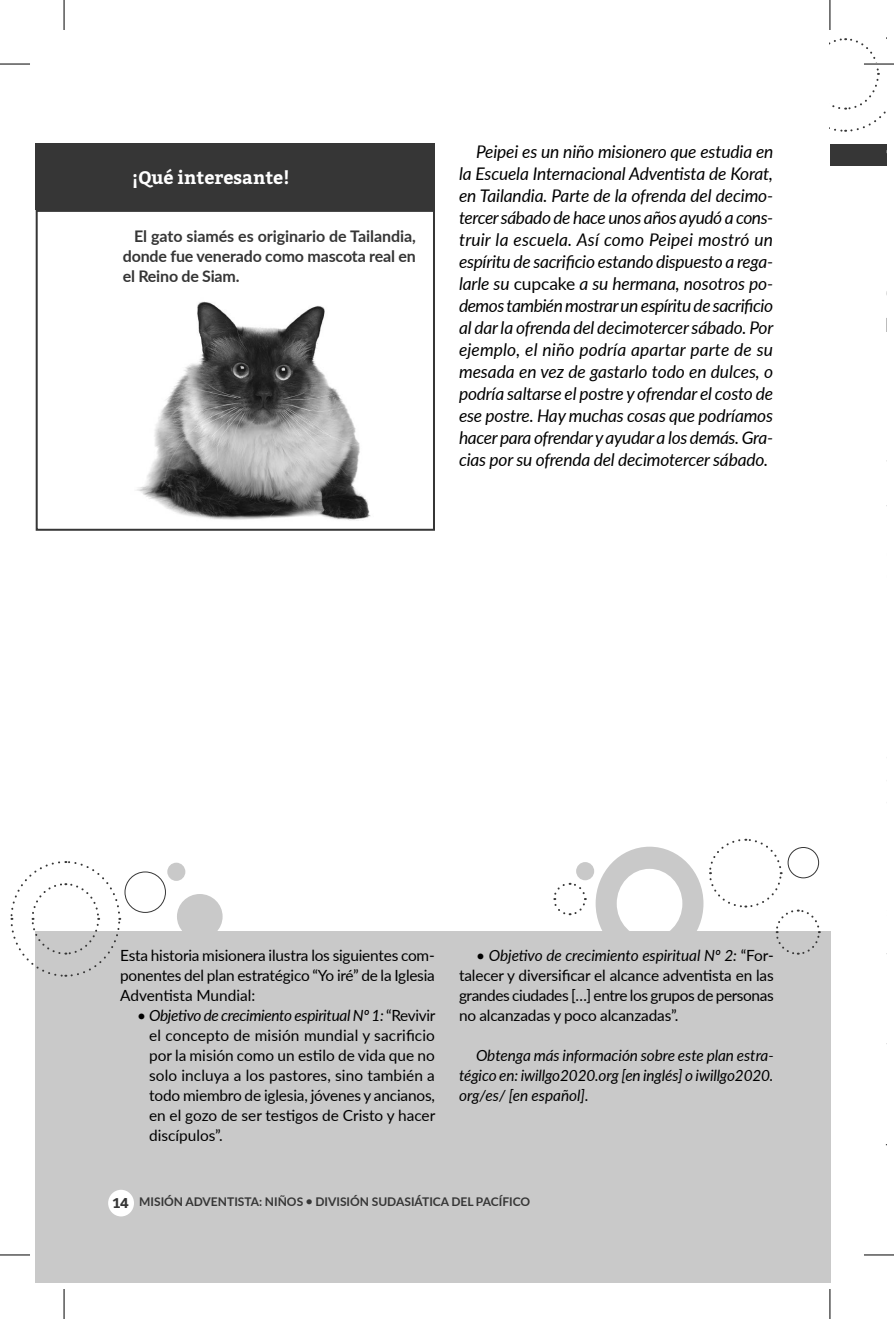
<style>
.page{position:relative;width:894px;height:1319px;background:#fff}
.page>*{position:absolute;margin:0;border:0;box-sizing:border-box;transform-origin:0 0}
.t1{font:700 18px "Bitter";color:#fff}
.t2{font:italic 17.4px/22px "Lato";letter-spacing:-.01em;color:#000;text-align:justify}
.t3{font:700 16px/20px "Lato";letter-spacing:-.01em;color:#363636;text-align:justify}
.t4{font:15.4px/20px "Lato";letter-spacing:-.01em;color:#000;text-align:justify}
.t5{font:italic 15.4px/20px "Lato";letter-spacing:-.01em;color:#000;text-align:justify}
.t6{font:700 12px "Lato";color:#363636}
.s1{font-style:normal}
.s2{font-style:italic}
.s3{font-family:"Bitter";font-size:14px}
</style>
<div class="page">
<svg style="left:829px;top:38px;width:57px;height:94px"></svg>
<div style="left:829px;top:144px;width:57px;height:22px;background:#363636"></div>
<div style="left:35px;top:931px;width:795px;height:352px;background:#c9c9c9"></div>
<svg style="left:553px;top:882px;width:34px;height:34px"></svg>
<div style="left:177px;top:894px;width:45px;height:45px;background:#c9c9c9;border-radius:50%"></div>
<div style="left:167px;top:862px;width:18px;height:19px;background:#c9c9c9;border-radius:50%"></div>
<div style="left:576px;top:862px;width:18px;height:18px;background:#c9c9c9;border-radius:50%"></div>
<svg style="left:10px;top:861px;width:111px;height:116px"></svg>
<div style="left:124px;top:871px;width:42px;height:42px;border:1px solid #363636;border-radius:50%"></div>
<div style="left:36px;top:143px;width:399px;height:67px;background:#363636"></div>
<div style="left:36px;top:210px;width:399px;height:321px;border:2px solid #363636"></div>
<svg style="left:595px;top:838px;width:225px;height:117px"></svg>
<img style="left:136px;top:301px;width:235px;height:220px">
<div style="left:108px;top:1189px;width:26px;height:27px;background:#fff;border-radius:50%"></div>
<hr style="left:863px;top:63px;width:30px;height:2px;background:#fff">
<hr style="left:0;top:64px;width:30px;height:1px;background:#000">
<hr style="left:863px;top:64px;width:30px;height:1px;background:#000">
<hr style="left:0;top:1254px;width:30px;height:1px;background:#000">
<hr style="left:863px;top:1254px;width:30px;height:1px;background:#000">
<hr style="left:64px;top:0;width:1px;height:30px;background:#000">
<hr style="left:64px;top:1289px;width:1px;height:30px;background:#000">
<hr style="left:829px;top:0;width:1px;height:30px;background:#000">
<hr style="left:829px;top:1289px;width:1px;height:30px;background:#000">
<p class="t1" style="left:132px;top:166px;width:159px">¡Qué interesante!</p>
<p class="t3" style="left:123px;top:226px;width:294px;text-indent:11px">El gato siamés es originario de Tailandia, donde fue venerado como mascota real en el Reino de Siam.</p>
<p class="t2" style="left:459px;top:140px;width:316px;text-indent:17px">Peipei es un niño misionero que estudia en la Escuela Internacional Adventista de Korat, en Tailandia. Parte de la ofrenda del decimo&shy;tercer sábado de hace unos años ayudó a cons&shy;truir la escuela. Así como Peipei mostró un espíritu de sacrificio estando dispuesto a rega&shy;larle su <span class="s1">cupcake</span> a su hermana, nosotros po&shy;demos también mostrar un espíritu de sacrificio al dar la ofrenda del decimotercer sábado. Por ejemplo, el niño podría apartar parte de su mesada en vez de gastarlo todo en dulces, o podría saltarse el postre y ofrendar el costo de ese postre. Hay muchas cosas que podríamos hacer para ofrendar y ayudar a los demás. Gra&shy;cias por su ofrenda del decimotercer sábado.</p>
<p class="t4" style="left:120px;top:944px;width:316px">Esta historia misionera ilustra los siguientes com&shy;ponentes del plan estratégico “Yo iré” de la Iglesia Adventista Mundial:</p>
<p class="t4" style="left:149px;top:1004px;width:288px;text-indent:-12px"><span class="s2">• Objetivo de crecimiento espiritual Nº 1:</span> “Revivir el concepto de misión mundial y sacrificio por la misión como un estilo de vida que no solo incluya a los pastores, sino también a todo miembro de iglesia, jóvenes y ancianos, en el gozo de ser testigos de Cristo y hacer discípulos”.</p>
<p class="t4" style="left:459px;top:944px;width:316px;text-indent:17px">• <span class="s2">Objetivo de crecimiento espiritual Nº 2:</span> “For&shy;talecer y diversificar el alcance adventista en las grandes ciudades […] entre los grupos de personas no alcanzadas y poco alcanzadas”.</p>
<p class="t5" style="left:459px;top:1044px;width:316px;text-indent:17px">Obtenga más información sobre este plan estra&shy;tégico en: iwillgo2020.org [en inglés] o iwillgo2020. org/es/ [en español].</p>
<p class="t6" style="left:113px;top:1194px;width:419px"><span class="s3">14</span> MISIÓN ADVENTISTA: NIÑOS • DIVISIÓN SUDASIÁTICA DEL PACÍFICO</p>
</div>
